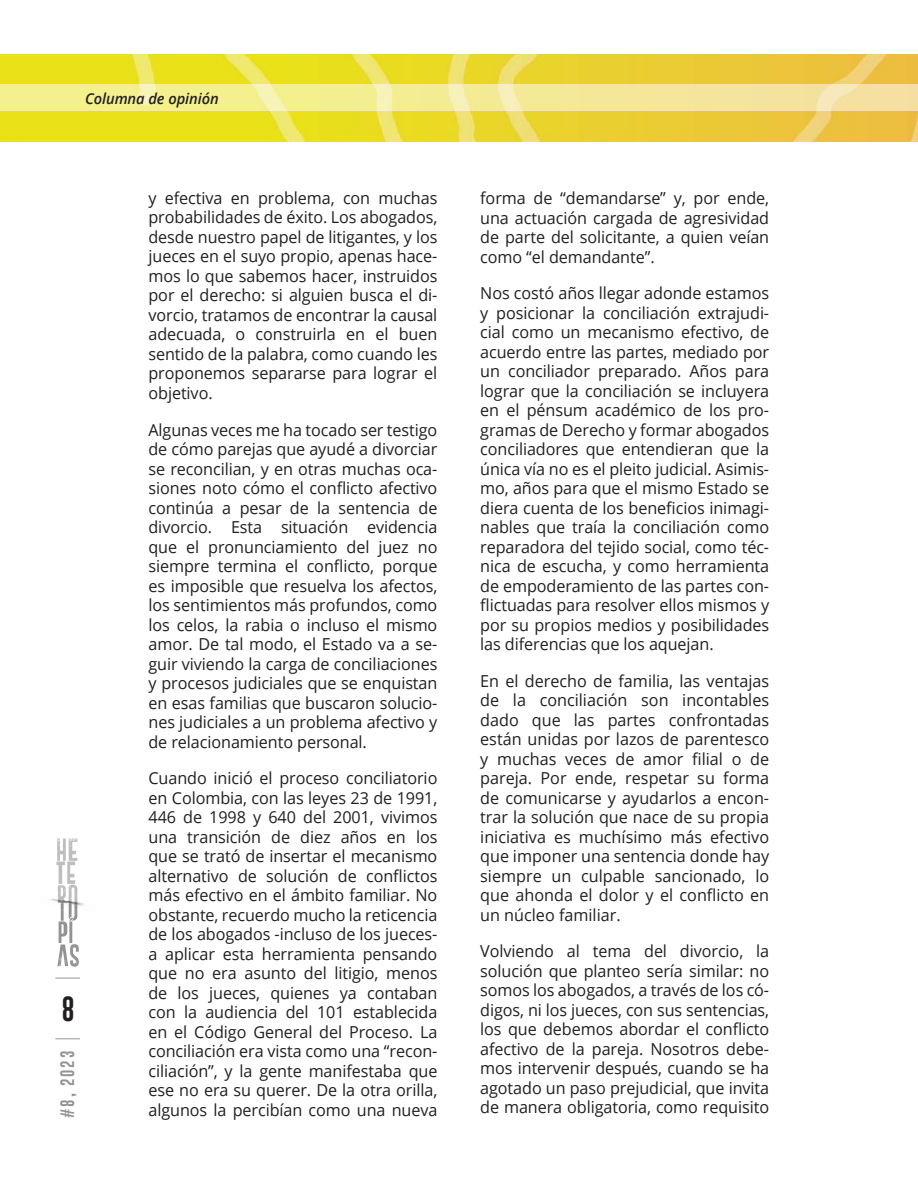
<style>
.page{position:relative;width:918px;height:1188px;background:#fff}
.page>*{position:absolute;margin:0;border:0;box-sizing:border-box;transform-origin:0 0}
.t1{font:25.5px "Gobold";color:#231f20}
.C__de_texto_Principal{font:16.5px/19.5px "Open Sans";letter-spacing:-.005em;color:#231f20;text-align:justify}
.t2{font:italic 600 15px "Open Sans";letter-spacing:-.005em;color:#231f20}
.t3{font:14.25px "Gobold Lowplus";color:#808080}
</style>
<div class="page">
<img style="left:0;top:54px;width:918px;height:87px">
<svg style="left:0;top:84px;width:918px;height:27px"></svg>
<svg style="left:56px;top:838px;width:23px;height:129px"></svg>
<img style="left:51px;top:897px;width:33px;height:14px">
<svg style="left:55px;top:978px;width:25px;height:1px"></svg>
<svg style="left:55px;top:1038px;width:25px;height:1px"></svg>
<p class="t2" style="left:85px;top:88px;width:135px">Columna de opinión</p>
<h1 class="t1" style="left:62px;top:993px;width:15px">8</h1>
<p class="t3" style="left:58px;top:1118px;width:69px;rotate:-90deg">#8, 2023</p>
<p class="C__de_texto_Principal" style="left:148px;top:188px;width:290px">y efectiva en problema, con muchas probabilidades de éxito. Los abogados, desde nuestro papel de litigantes, y los jueces en el suyo propio, apenas hace&shy;mos lo que sabemos hacer, instruidos por el derecho: si alguien busca el di&shy;vorcio, tratamos de encontrar la causal adecuada, o construirla en el buen sentido de la palabra, como cuando les proponemos separarse para lograr el objetivo.</p>
<p class="C__de_texto_Principal" style="left:148px;top:419px;width:290px">Algunas veces me ha tocado ser testigo de cómo parejas que ayudé a divorciar se reconcilian, y en otras muchas oca&shy;siones noto cómo el conflicto afectivo continúa a pesar de la sentencia de divorcio. Esta situación evidencia que el pronunciamiento del juez no siempre termina el conflicto, porque es imposible que resuelva los afectos, los sentimientos más profundos, como los celos, la rabia o incluso el mismo amor. De tal modo, el Estado va a se&shy;guir viviendo la carga de conciliaciones y procesos judiciales que se enquistan en esas familias que buscaron solucio&shy;nes judiciales a un problema afectivo y de relacionamiento personal.</p>
<p class="C__de_texto_Principal" style="left:148px;top:768px;width:290px">Cuando inició el proceso conciliatorio en Colombia, con las leyes 23 de 1991, 446 de 1998 y 640 del 2001, vivimos una transición de diez años en los que se trató de insertar el mecanismo alternativo de solución de conflictos más efectivo en el ámbito familiar. No obstante, recuerdo mucho la reticencia de los abogados -incluso de los jueces&shy;a aplicar esta herramienta pensando que no era asunto del litigio, menos de los jueces, quienes ya contaban con la audiencia del 101 establecida en el Código General del Proceso. La conciliación era vista como una “recon&shy;ciliación”, y la gente manifestaba que ese no era su querer. De la otra orilla, algunos la percibían como una nueva</p>
<p class="C__de_texto_Principal" style="left:480px;top:188px;width:290px">forma de “demandarse” y, por ende, una actuación cargada de agresividad de parte del solicitante, a quien veían como “el demandante”.</p>
<p class="C__de_texto_Principal" style="left:480px;top:283px;width:290px">Nos costó años llegar adonde estamos y posicionar la conciliación extrajudi&shy;cial como un mecanismo efectivo, de acuerdo entre las partes, mediado por un conciliador preparado. Años para lograr que la conciliación se incluyera en el pénsum académico de los pro&shy;gramas de Derecho y formar abogados conciliadores que entendieran que la única vía no es el pleito judicial. Asimis&shy;mo, años para que el mismo Estado se diera cuenta de los beneficios inimagi&shy;nables que traía la conciliación como reparadora del tejido social, como téc&shy;nica de escucha, y como herramienta de empoderamiento de las partes con&shy;flictuadas para resolver ellos mismos y por su propios medios y posibilidades las diferencias que los aquejan.</p>
<p class="C__de_texto_Principal" style="left:480px;top:671px;width:290px">En el derecho de familia, las ventajas de la conciliación son incontables dado que las partes confrontadas están unidas por lazos de parentesco y muchas veces de amor filial o de pareja. Por ende, respetar su forma de comunicarse y ayudarlos a encon&shy;trar la solución que nace de su propia iniciativa es muchísimo más efectivo que imponer una sentencia donde hay siempre un culpable sancionado, lo que ahonda el dolor y el conflicto en un núcleo familiar.</p>
<p class="C__de_texto_Principal" style="left:480px;top:941px;width:290px">Volviendo al tema del divorcio, la solución que planteo sería similar: no somos los abogados, a través de los có&shy;digos, ni los jueces, con sus sentencias, los que debemos abordar el conflicto afectivo de la pareja. Nosotros debe&shy;mos intervenir después, cuando se ha agotado un paso prejudicial, que invita de manera obligatoria, como requisito</p>
</div>
